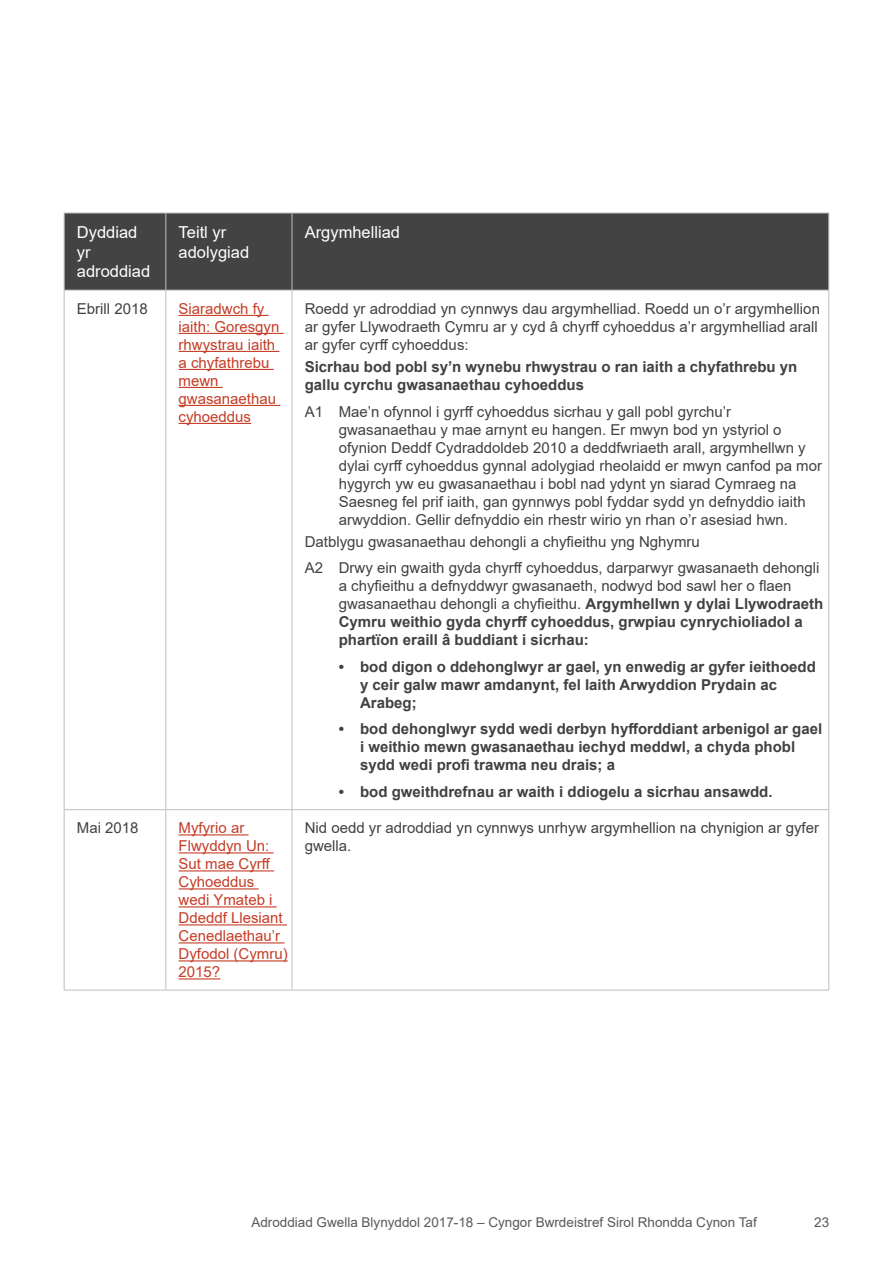
<style>
.page{position:relative;width:893px;height:1263px;background:#fff}
.page>*{position:absolute;margin:0;border:0;box-sizing:border-box;transform-origin:0 0}
.Table_header_text{font:16.5px/19.8px "Arial";color:#fff}
.Table_text{font:15px/18px "Arial";color:#414042}
.Table_text-2{font:700 15px/18px "Arial";color:#414042}
.Table_text-3{font:15px/18px "Arial";color:#c53c26}
.t1{font:13.5px "Arial";color:#58595b}
.s1{font-weight:700}
</style>
<div class="page">
<div style="left:65px;top:214px;width:763px;height:76px;background:#434343"></div>
<svg style="left:65px;top:291px;width:763px;height:699px"></svg>
<hr style="left:64px;top:213px;width:102px;height:1px;background:#bcbec0">
<hr style="left:64px;top:213px;width:1px;height:77px;background:#bcbec0">
<hr style="left:166px;top:213px;width:126px;height:1px;background:#bcbec0">
<hr style="left:165px;top:213px;width:1px;height:77px;background:#bcbec0">
<hr style="left:292px;top:213px;width:537px;height:1px;background:#bcbec0">
<hr style="left:292px;top:213px;width:1px;height:77px;background:#bcbec0">
<hr style="left:828px;top:213px;width:1px;height:77px;background:#bcbec0">
<hr style="left:64px;top:290px;width:102px;height:1px;background:#bcbec0">
<hr style="left:64px;top:290px;width:1px;height:519px;background:#bcbec0">
<hr style="left:166px;top:290px;width:126px;height:1px;background:#bcbec0">
<hr style="left:165px;top:290px;width:1px;height:519px;background:#bcbec0">
<hr style="left:292px;top:290px;width:537px;height:1px;background:#bcbec0">
<hr style="left:292px;top:290px;width:1px;height:519px;background:#bcbec0">
<hr style="left:828px;top:290px;width:1px;height:519px;background:#bcbec0">
<hr style="left:64px;top:809px;width:102px;height:1px;background:#bcbec0">
<hr style="left:64px;top:810px;width:1px;height:180px;background:#bcbec0">
<hr style="left:166px;top:809px;width:126px;height:1px;background:#bcbec0">
<hr style="left:165px;top:810px;width:1px;height:180px;background:#bcbec0">
<hr style="left:292px;top:809px;width:537px;height:1px;background:#bcbec0">
<hr style="left:292px;top:810px;width:1px;height:180px;background:#bcbec0">
<hr style="left:828px;top:810px;width:1px;height:180px;background:#bcbec0">
<hr style="left:64px;top:990px;width:102px;height:1px;background:#bcbec0">
<hr style="left:166px;top:990px;width:126px;height:1px;background:#bcbec0">
<hr style="left:292px;top:990px;width:537px;height:1px;background:#bcbec0">
<hr style="left:179px;top:315px;width:90px;height:1px;background:#c53c26">
<hr style="left:179px;top:333px;width:105px;height:1px;background:#c53c26">
<hr style="left:179px;top:351px;width:100px;height:1px;background:#c53c26">
<hr style="left:179px;top:369px;width:95px;height:1px;background:#c53c26">
<hr style="left:179px;top:387px;width:44px;height:1px;background:#c53c26">
<hr style="left:179px;top:405px;width:101px;height:1px;background:#c53c26">
<hr style="left:179px;top:423px;width:72px;height:1px;background:#c53c26">
<hr style="left:179px;top:834px;width:70px;height:1px;background:#c53c26">
<hr style="left:179px;top:852px;width:95px;height:1px;background:#c53c26">
<hr style="left:179px;top:870px;width:95px;height:1px;background:#c53c26">
<hr style="left:179px;top:888px;width:80px;height:1px;background:#c53c26">
<hr style="left:179px;top:906px;width:98px;height:1px;background:#c53c26">
<hr style="left:179px;top:924px;width:108px;height:1px;background:#c53c26">
<hr style="left:179px;top:942px;width:105px;height:1px;background:#c53c26">
<hr style="left:179px;top:960px;width:109px;height:1px;background:#c53c26">
<hr style="left:179px;top:978px;width:41px;height:1px;background:#c53c26">
<p class="Table_header_text" style="left:77px;top:222px;width:75px">Dyddiad yr adroddiad</p>
<p class="Table_header_text" style="left:179px;top:222px;width:72px">Teitl yr adolygiad</p>
<p class="Table_header_text" style="left:305px;top:222px;width:97px">Argymhelliad</p>
<p class="Table_text" style="left:77px;top:299px;width:72px">Ebrill 2018</p>
<p class="Table_text-3" style="left:179px;top:299px;width:102px">Siaradwch fy iaith: Goresgyn rhwystrau iaith a chyfathrebu mewn gwasanaethau cyhoeddus</p>
<p class="Table_text" style="left:305px;top:299px;width:517px">Roedd yr adroddiad yn cynnwys dau argymhelliad. Roedd un o’r argymhellion ar gyfer Llywodraeth Cymru ar y cyd â chyrff cyhoeddus a’r argymhelliad arall ar gyfer cyrff cyhoeddus:</p>
<p class="Table_text-2" style="left:305px;top:358px;width:494px">Sicrhau bod pobl sy’n wynebu rhwystrau o ran iaith a chyfathrebu yn gallu cyrchu gwasanaethau cyhoeddus</p>
<p class="Table_text" style="left:339px;top:402px;width:485px;text-indent:-34px">A1 Mae’n ofynnol i gyrff cyhoeddus sicrhau y gall pobl gyrchu’r gwasanaethau y mae arnynt eu hangen. Er mwyn bod yn ystyriol o ofynion Deddf Cydraddoldeb 2010 a deddfwriaeth arall, argymhellwn y dylai cyrff cyhoeddus gynnal adolygiad rheolaidd er mwyn canfod pa mor hygyrch yw eu gwasanaethau i bobl nad ydynt yn siarad Cymraeg na Saesneg fel prif iaith, gan gynnwys pobl fyddar sydd yn defnyddio iaith arwyddion. Gellir defnyddio ein rhestr wirio yn rhan o’r asesiad hwn.</p>
<p class="Table_text" style="left:305px;top:532px;width:397px">Datblygu gwasanaethau dehongli a chyfieithu yng Nghymru</p>
<p class="Table_text" style="left:339px;top:559px;width:486px;text-indent:-34px">A2 Drwy ein gwaith gyda chyrff cyhoeddus, darparwyr gwasanaeth dehongli a chyfieithu a defnyddwyr gwasanaeth, nodwyd bod sawl her o flaen gwasanaethau dehongli a chyfieithu. <span class="s1">Argymhellwn y dylai Llywodraeth Cymru weithio gyda chyrff cyhoeddus, grwpiau cynrychioliadol a phartïon eraill â buddiant i sicrhau:</span></p>
<p class="Table_text-2" style="left:360px;top:658px;width:457px;text-indent:-21px">• bod digon o ddehonglwyr ar gael, yn enwedig ar gyfer ieithoedd y ceir galw mawr amdanynt, fel Iaith Arwyddion Prydain ac<br>Arabeg;</p>
<p class="Table_text-2" style="left:360px;top:720px;width:464px;text-indent:-21px">• bod dehonglwyr sydd wedi derbyn hyfforddiant arbenigol ar gael i weithio mewn gwasanaethau iechyd meddwl, a chyda phobl sydd wedi profi trawma neu drais; a</p>
<p class="Table_text-2" style="left:339px;top:783px;width:435px">• bod gweithdrefnau ar waith i ddiogelu a sicrhau ansawdd.</p>
<p class="Table_text" style="left:77px;top:819px;width:63px">Mai 2018</p>
<p class="Table_text-3" style="left:179px;top:819px;width:111px">Myfyrio ar<br>Flwyddyn Un:<br>Sut mae Cyrff<br>Cyhoeddus wedi Ymateb i<br>Ddeddf Llesiant<br>Cenedlaethau’r<br>Dyfodol (Cymru)<br>2015?</p>
<p class="Table_text" style="left:305px;top:819px;width:516px">Nid oedd yr adroddiad yn cynnwys unrhyw argymhellion na chynigion ar gyfer gwella.</p>
<p class="t1" style="left:251px;top:1213px;width:507px">Adroddiad Gwella Blynyddol 2017-18 – Cyngor Bwrdeistref Sirol Rhondda Cynon Taf</p>
<p class="t1" style="left:814px;top:1213px;width:17px">23</p>
</div>
